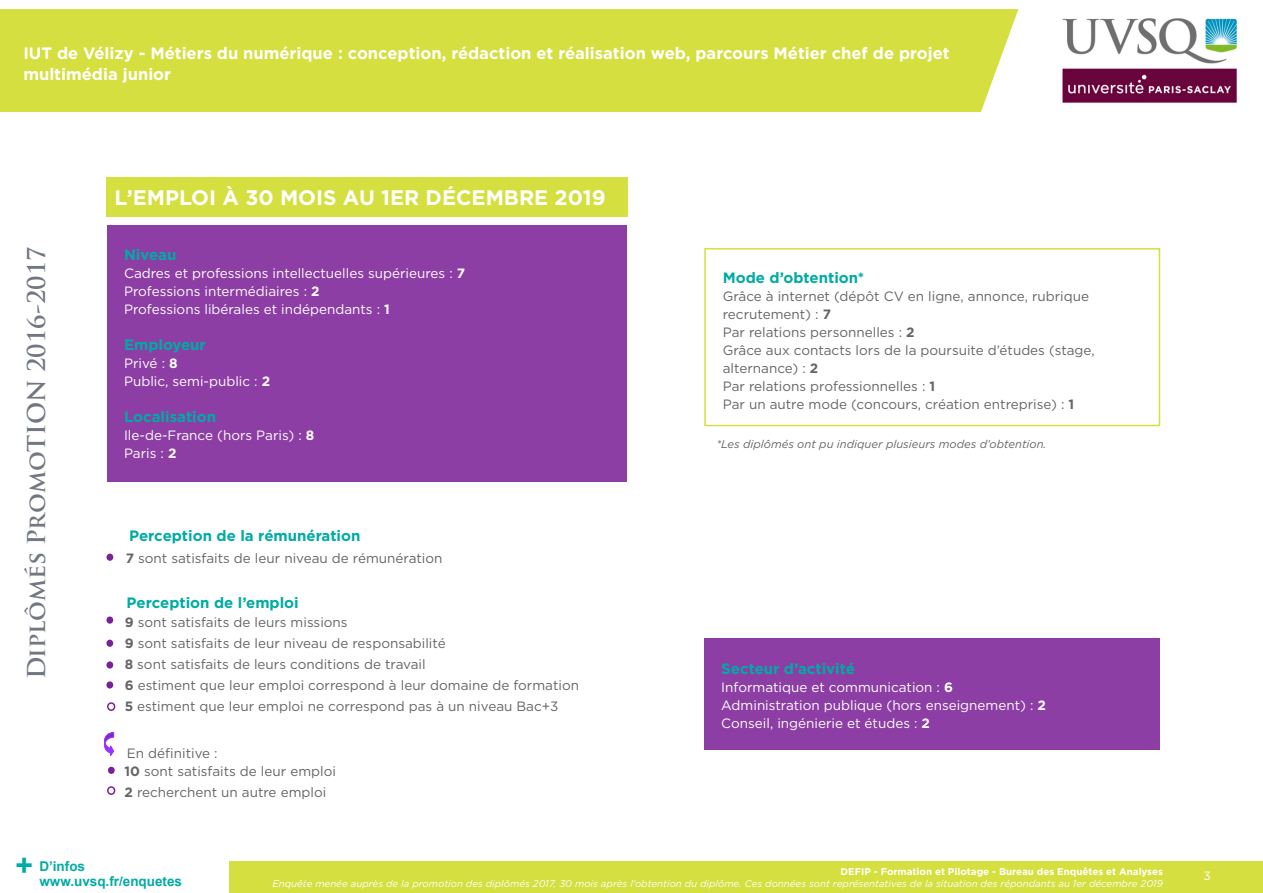
<style>
.page{position:relative;width:1263px;height:893px;background:#fff}
.page>*{position:absolute;margin:0;border:0;box-sizing:border-box;transform-origin:0 0}
.t1{font:700 30px "Arial";color:#00aba4}
.t2{font:700 24px "Trajan Pro";color:#717783}
.t3{font:700 21px "Gotham";color:#fff}
.t4{font:700 16.5px/21px "Gotham";color:#fff}
.t5{font:700 15px "Gotham";color:#00aba4}
.t6{font:13.5px/18px "Gotham";color:#646567}
.t7{font:13.5px "Gotham";color:#fff}
.t8{font:700 13.5px/15px "Arial";color:#00aba4}
.t9{font:12px "Gotham";color:#fff}
.Légendes_graphiques{font:italic 11.25px "Gotham";color:#646567}
.t10{font:italic 9.75px "Gotham";color:#fff}
.t11{font:700 9.75px "Gotham";color:#fff}
.s1{font-weight:700}
</style>
<div class="page">
<div style="left:0;top:861px;width:1263px;height:32px;background:#d5df3f"></div>
<div style="left:0;top:836px;width:229px;height:57px;background:#fff"></div>
<div style="left:0;top:10px;width:1023px;height:102px;background:#d5df3f"></div>
<svg style="left:963px;top:9px;width:60px;height:103px"></svg>
<img style="left:1062px;top:18px;width:175px;height:85px">
<div style="left:106px;top:177px;width:522px;height:40px;background:#d5df3f"></div>
<div style="left:106px;top:554px;width:7px;height:7px;background:#7b2198;border-radius:50%"></div>
<div style="left:704px;top:639px;width:456px;height:111px;background:#8c3ea5"></div>
<div style="left:704px;top:248px;width:456px;height:178px;border:2px solid #d5df3f"></div>
<div style="left:107px;top:225px;width:519px;height:257px;background:#8c3ea5"></div>
<svg style="left:104px;top:732px;width:11px;height:24px"></svg>
<div style="left:106px;top:616px;width:7px;height:8px;background:#7b2198;border-radius:50%"></div>
<div style="left:106px;top:640px;width:7px;height:7px;background:#7b2198;border-radius:50%"></div>
<div style="left:106px;top:661px;width:7px;height:8px;background:#7b2198;border-radius:50%"></div>
<div style="left:106px;top:681px;width:7px;height:8px;background:#7b2198;border-radius:50%"></div>
<div style="left:108px;top:767px;width:7px;height:7px;background:#7b2198;border-radius:50%"></div>
<div style="left:107px;top:786px;width:8px;height:9px;border:2px solid #7b2198;border-radius:50%"></div>
<div style="left:107px;top:702px;width:8px;height:9px;border:2px solid #7b2198;border-radius:50%"></div>
<p class="t4" style="left:23px;top:42px;width:928px">IUT de Vélizy - Métiers du numérique : conception, rédaction et réalisation web, parcours Métier chef de projet multimédia junior</p>
<h2 class="t2" style="left:22px;top:679px;width:434px;rotate:-90deg">Diplômés PromoTION 2016-2017</h2>
<p class="t3" style="left:115px;top:184px;width:493px">L’EMPLOI À 30 MOIS AU 1ER DÉCEMBRE 2019</p>
<p class="t5" style="left:124px;top:245px;width:54px">Niveau</p>
<p class="t7" style="left:124px;top:265px;width:343px">Cadres et professions intellectuelles supérieures : <span class="s1">7</span></p>
<p class="t7" style="left:124px;top:283px;width:197px">Professions intermédiaires : <span class="s1">2</span></p>
<p class="t7" style="left:124px;top:301px;width:267px">Professions libérales et indépendants : <span class="s1">1</span></p>
<p class="t5" style="left:124px;top:335px;width:83px">Employeur</p>
<p class="t7" style="left:124px;top:355px;width:55px">Privé : <span class="s1">8</span></p>
<p class="t7" style="left:124px;top:373px;width:148px">Public, semi-public : <span class="s1">2</span></p>
<p class="t5" style="left:124px;top:407px;width:93px">Localisation</p>
<p class="t7" style="left:124px;top:427px;width:192px">Ile-de-France (hors Paris) : <span class="s1">8</span></p>
<p class="t7" style="left:124px;top:445px;width:54px">Paris : <span class="s1">2</span></p>
<p class="t5" style="left:129px;top:526px;width:233px">Perception de la rémunération</p>
<p class="t6" style="left:126px;top:549px;width:318px"><span class="s1">7</span> sont satisfaits de leur niveau de rémunération</p>
<p class="t5" style="left:127px;top:592px;width:174px">Perception de l’emploi</p>
<p class="t6" style="left:125px;top:613px;width:224px"><span class="s1">9</span> sont satisfaits de leurs missions</p>
<p class="t6" style="left:125px;top:634px;width:323px"><span class="s1">9</span> sont satisfaits de leur niveau de responsabilité</p>
<p class="t6" style="left:125px;top:655px;width:302px"><span class="s1">8</span> sont satisfaits de leurs conditions de travail</p>
<p class="t6" style="left:125px;top:676px;width:456px"><span class="s1">6</span> estiment que leur emploi correspond à leur domaine de formation</p>
<p class="t6" style="left:125px;top:697px;width:435px"><span class="s1">5</span> estiment que leur emploi ne correspond pas à un niveau Bac+3</p>
<p class="t6" style="left:127px;top:744px;width:92px">En définitive :</p>
<p class="t6" style="left:125px;top:762px;width:213px"><span class="s1">10</span> sont satisfaits de leur emploi</p>
<p class="t6" style="left:125px;top:783px;width:203px"><span class="s1">2</span> recherchent un autre emploi</p>
<p class="t5" style="left:723px;top:267px;width:143px">Mode d’obtention*</p>
<p class="t6" style="left:723px;top:287px;width:368px">Grâce à internet (dépôt CV en ligne, annonce, rubrique recrutement) : <span class="s1">7</span></p>
<p class="t6" style="left:723px;top:323px;width:193px">Par relations personnelles : <span class="s1">2</span></p>
<p class="t6" style="left:723px;top:341px;width:373px">Grâce aux contacts lors de la poursuite d’études (stage, alternance) : <span class="s1">2</span></p>
<p class="t6" style="left:723px;top:377px;width:214px">Par relations professionnelles : <span class="s1">1</span></p>
<p class="t6" style="left:723px;top:395px;width:353px">Par un autre mode (concours, création entreprise) : <span class="s1">1</span></p>
<p class="Légendes_graphiques" style="left:716px;top:436px;width:332px">*Les diplômés ont pu indiquer plusieurs modes d’obtention.</p>
<p class="t5" style="left:721px;top:659px;width:135px">Secteur d’activité</p>
<p class="t7" style="left:721px;top:679px;width:233px">Informatique et communication : <span class="s1">6</span></p>
<p class="t7" style="left:721px;top:697px;width:326px">Administration publique (hors enseignement) : <span class="s1">2</span></p>
<p class="t7" style="left:721px;top:715px;width:210px">Conseil, ingénierie et études : <span class="s1">2</span></p>
<h1 class="t1" style="left:15px;top:845px;width:19px">+</h1>
<p class="t8" style="left:39px;top:859px;width:144px">D’infos www.uvsq.fr/enquetes</p>
<p class="t11" style="left:841px;top:865px;width:324px">DEFIP - Formation et Pilotage - Bureau des Enquêtes et Analyses</p>
<p class="t10" style="left:272px;top:877px;width:892px">Enquête menée auprès de la promotion des diplômés 2017, 30 mois après l’obtention du diplôme. Ces données sont représentatives de la situation des répondants au 1er décembre 2019</p>
<p class="t9" style="left:1203px;top:868px;width:9px">3</p>
</div>
